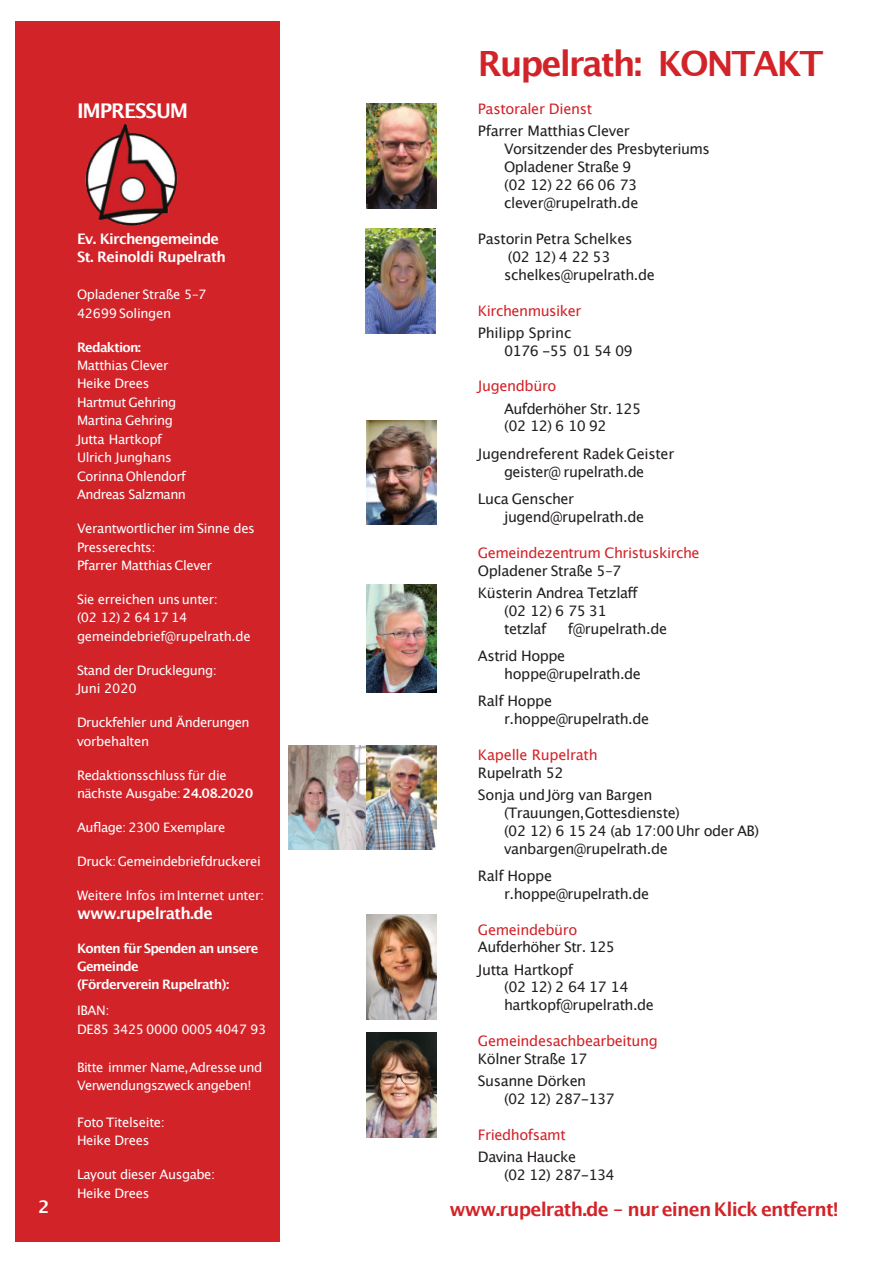
<style>
.page{position:relative;width:894px;height:1263px;background:#fff}
.page>*{position:absolute;margin:0;border:0;box-sizing:border-box;transform-origin:0 0}
.t1{font:34.8px "font 0000000024 ad 3 fb 3";letter-spacing:-.06em;color:#d22329}
.t2{font:20.25px "font 0000000024 ad 3 fb 3";letter-spacing:-.055em;color:#fff}
.t3{font:18.9px "font 0000000024 ad 3 fb 3";letter-spacing:-.045em;color:#d22329}
.t4{font:17.4px "font 0000000024 ad 3 fb 3";color:#fff}
.t5{font:15.9px "font 0000000024 ad 3 fb 3";letter-spacing:-.04em;color:#fff}
.t6{font:14.55px/18px "font 0000000024 ad 3 fb 3";letter-spacing:-.03em;color:#231f20}
.t7{font:14.55px "font 0000000024 ad 3 fb 3";letter-spacing:-.025em;color:#d22329}
.t8{font:14.55px/18.5px "font 0000000024 ad 3 fb 3";letter-spacing:-.04em;color:#fff}
.t9{font:13.05px/18.5px "font 0000000024 ad 3 fb 3";letter-spacing:-.035em;color:#fff}
.t10{font:13.05px/18.5px "font 0000000024 ad 3 fb 3";letter-spacing:-.055em;color:#fff}
</style>
<div class="page">
<div style="left:15px;top:21px;width:265px;height:1221px;background:#d22329"></div>
<img style="left:85px;top:123px;width:93px;height:103px">
<img style="left:367px;top:103px;width:69px;height:105px">
<img style="left:367px;top:915px;width:69px;height:104px">
<img style="left:367px;top:1033px;width:69px;height:105px">
<img style="left:367px;top:584px;width:69px;height:108px">
<img style="left:288px;top:745px;width:148px;height:105px">
<img style="left:367px;top:420px;width:69px;height:105px">
<img style="left:366px;top:229px;width:69px;height:105px">
<h2 class="t2" style="left:77px;top:99px;width:113px">IMPRESSUM</h2>
<p class="t4" style="left:38px;top:1196px;width:13px">2</p>
<p class="t8" style="left:77px;top:229px;width:150px">Ev. Kirchengemeinde<br>St. Reinoldi Rupelrath</p>
<p class="t9" style="left:77px;top:285px;width:131px">Opladener Straße 5–7<br>42699 Solingen</p>
<p class="t9" style="left:77px;top:337px;width:110px">Redaktion:<br>Matthias Clever<br>Heike Drees<br>Hartmut Gehring<br>Martina Gehring<br>Jutta Hartkopf<br>Ulrich Junghans<br>Corinna Ohlendorf<br>Andreas Salzmann</p>
<p class="t9" style="left:77px;top:519px;width:179px">Verantwortlicher im Sinne des<br>Presserechts:<br>Pfarrer MatthiasClever</p>
<p class="t9" style="left:77px;top:590px;width:175px">Sie erreichen unsunter:<br>(02 12) 2 64 17 14 gemeindebrief@rupelrath.de</p>
<p class="t9" style="left:77px;top:661px;width:141px">Stand der Drucklegung:<br>Juni 2020</p>
<p class="t9" style="left:77px;top:713px;width:174px">Druckfehler und Änderungen vorbehalten</p>
<p class="t9" style="left:77px;top:766px;width:178px">Redaktionsschluss für die nächste Ausgabe: 24.08.2020</p>
<p class="t9" style="left:77px;top:818px;width:150px">Auflage: 2300 Exemplare</p>
<p class="t9" style="left:77px;top:852px;width:185px">Druck:Gemeindebriefdruckerei</p>
<p class="t9" style="left:77px;top:886px;width:189px">Weitere Infos imInternet unter:</p>
<p class="t5" style="left:77px;top:903px;width:137px">www.rupelrath.de</p>
<p class="t10" style="left:77px;top:938px;width:183px">Konten für Spenden an unsere<br>Gemeinde<br>(Förderverein Rupelrath):</p>
<p class="t9" style="left:77px;top:1000px;width:191px;line-height:19.2px">IBAN:<br>DE85 3425 0000 0005 4047 93</p>
<p class="t9" style="left:77px;top:1057px;width:187px">Bitte immer Name,Adresse und<br>Verwendungszweck angeben!</p>
<p class="t9" style="left:77px;top:1113px;width:89px">Foto Titelseite:<br>Heike Drees</p>
<p class="t9" style="left:77px;top:1165px;width:140px">Layout dieser Ausgabe:<br>Heike Drees</p>
<h1 class="t1" style="left:478px;top:42px;width:347px">Rupelrath: KONTAKT</h1>
<p class="t7" style="left:478px;top:100px;width:116px">Pastoraler Dienst</p>
<p class="t6" style="left:504px;top:122px;width:207px;text-indent:-26px">Pfarrer Matthias Clever<br>Vorsitzender des Presbyteriums<br>Opladener Straße 9<br>(02 12) 22 66 06 73 clever@rupelrath.de</p>
<p class="t6" style="left:504px;top:229px;width:152px;text-indent:-26px">Pastorin Petra Schelkes (02 12) 4 22 53 schelkes@rupelrath.de</p>
<p class="t7" style="left:478px;top:302px;width:105px">Kirchenmusiker</p>
<p class="t6" style="left:504px;top:323px;width:130px;text-indent:-26px">Philipp Sprinc<br>0176 -55 01 54 09</p>
<p class="t7" style="left:478px;top:377px;width:80px">Jugendbüro</p>
<p class="t6" style="left:504px;top:399px;width:139px">Aufderhöher Str. 125 (02 12) 6 10 92</p>
<p class="t6" style="left:478px;top:444px;width:198px;text-align:center">Jugendreferent Radek Geister geister@ rupelrath.de</p>
<p class="t6" style="left:504px;top:489px;width:141px;text-indent:-26px">Luca Genscher jugend@rupelrath.de</p>
<p class="t7" style="left:478px;top:544px;width:223px">Gemeindezentrum Christuskirche</p>
<p class="t6" style="left:478px;top:559px;width:162px;line-height:22px">Opladener Straße 5–7<br>Küsterin Andrea Tetzlaff</p>
<p class="t6" style="left:504px;top:601px;width:104px">(02 12) 6 75 31 tetzlaf</p>
<p class="t6" style="left:567px;top:619px;width:101px">f@rupelrath.de</p>
<p class="t6" style="left:504px;top:646px;width:138px;text-indent:-26px">Astrid Hoppe hoppe@rupelrath.de</p>
<p class="t6" style="left:504px;top:691px;width:146px;text-indent:-26px">Ralf Hoppe r.hoppe@rupelrath.de</p>
<p class="t7" style="left:478px;top:746px;width:121px">Kapelle Rupelrath</p>
<p class="t6" style="left:478px;top:761px;width:176px;line-height:22px">Rupelrath 52<br>Sonja undJörg van Bargen</p>
<p class="t6" style="left:504px;top:803px;width:256px">(Trauungen,Gottesdienste)<br>(02 12) 6 15 24 (ab 17:00 Uhr oder AB) vanbargen@rupelrath.de</p>
<p class="t6" style="left:504px;top:866px;width:146px;text-indent:-26px">Ralf Hoppe r.hoppe@rupelrath.de</p>
<p class="t7" style="left:478px;top:920px;width:101px">Gemeindebüro</p>
<p class="t6" style="left:478px;top:936px;width:139px;line-height:22px">Aufderhöher Str. 125<br>Jutta Hartkopf</p>
<p class="t6" style="left:504px;top:978px;width:151px">(02 12) 2 64 17 14 hartkopf@rupelrath.de</p>
<p class="t7" style="left:478px;top:1032px;width:181px">Gemeindesachbearbeitung</p>
<p class="t6" style="left:478px;top:1048px;width:111px;line-height:22px">Kölner Straße 17<br>Susanne Dörken</p>
<p class="t6" style="left:504px;top:1090px;width:112px">(02 12) 287-137</p>
<p class="t7" style="left:478px;top:1126px;width:89px">Friedhofsamt</p>
<p class="t6" style="left:504px;top:1148px;width:112px;text-indent:-26px">Davina Haucke<br>(02 12) 287-134</p>
<p class="t3" style="left:449px;top:1198px;width:391px">www.rupelrath.de – nur einen Klick entfernt!</p>
</div>
